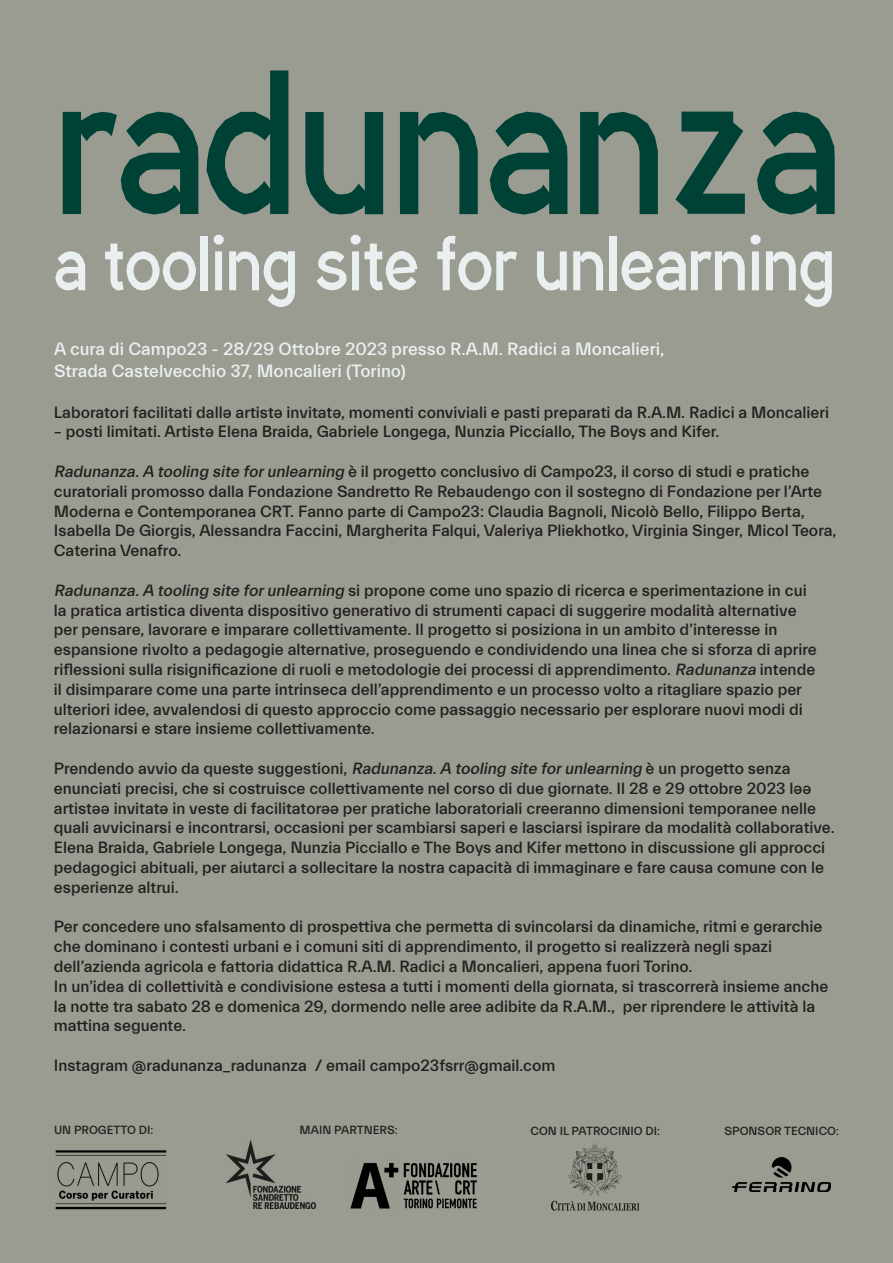
<style>
.page{position:relative;width:893px;height:1263px;background:#9a9b91}
.page>*{position:absolute;margin:0;border:0;box-sizing:border-box;transform-origin:0 0}
.t1{font:700 177.9px "Gap Sans";color:#004136}
.t2{font:700 67.8px "Gap Sans";color:#eaeff0}
.t3{font:500 18px "Everett";color:#eaeff0}
.t4{font:500 16.5px/19.8px "Everett";color:#231f20}
.t5{font:500 12px "Everett";color:#231f20}
.s1{font-style:italic}
</style>
<div class="page">
<img style="left:350px;top:1162px;width:127px;height:47px">
<img style="left:226px;top:1140px;width:89px;height:68px">
<img style="left:732px;top:1157px;width:99px;height:34px">
<svg style="left:551px;top:1201px;width:88px;height:10px"></svg>
<svg style="left:568px;top:1143px;width:54px;height:52px"></svg>
<img style="left:55px;top:1150px;width:112px;height:59px">
<p class="t1" style="left:54px;top:9px;width:786px">radunanza</p>
<p class="t2" style="left:54px;top:212px;width:783px">a tooling site for unlearning</p>
<p class="t3" style="left:54px;top:339px;width:612px">A cura di Campo23 - 28/29 Ottobre 2023 presso R.A.M. Radici a Moncalieri,</p>
<p class="t3" style="left:54px;top:362px;width:353px">Strada Castelvecchio 37, Moncalieri (Torino)</p>
<p class="t4" style="left:54px;top:402px;width:777px">Laboratori facilitati dallə artistə invitatə, momenti conviviali e pasti preparati da R.A.M. Radici a Moncalieri</p>
<p class="t4" style="left:54px;top:422px;width:667px">– posti limitati. Artistə Elena Braida, Gabriele Longega, Nunzia Picciallo, The Boys and Kifer.</p>
<p class="t4" style="left:54px;top:462px;width:784px"><span class="s1">Radunanza.A tooling site forunlearning</span> è il progetto conclusivo di Campo23, il corso di studi e pratiche curatoriali promosso dalla Fondazione Sandretto Re Rebaudengo con il sostegno di Fondazione per l’Arte Moderna e Contemporanea CRT. Fanno parte di Campo23: Claudia Bagnoli, Nicolò Bello, Filippo Berta, Isabella De Giorgis, Alessandra Faccini, Margherita Falqui, Valeriya Pliekhotko, Virginia Singer, Micol Teora, Caterina Venafro.</p>
<p class="t4" style="left:54px;top:581px;width:764px"><span class="s1">Radunanza.A tooling site forunlearning</span> si propone come uno spazio di ricerca e sperimentazione in cui la pratica artistica diventa dispositivo generativo di strumenti capaci di suggerire modalità alternative per pensare, lavorare e imparare collettivamente. Il progetto si posiziona in un ambito d’interesse in espansione rivolto a pedagogie alternative, proseguendo e condividendo una linea che si sforza di aprire riflessioni sulla risignificazione di ruoli e metodologie dei processi di apprendimento. <span class="s1">Radunanza</span> intende il disimparare come una parte intrinseca dell’apprendimento e un processo volto a ritagliare spazio per ulteriori idee, avvalendosi di questo approccio come passaggio necessario per esplorare nuovi modi di relazionarsi e stare insieme collettivamente.</p>
<p class="t4" style="left:54px;top:759px;width:782px">Prendendo avvio da queste suggestioni, <span class="s1">Radunanza.A tooling site forunlearning</span> è un progetto senza enunciati precisi, che si costruisce collettivamente nel corso di due giornate. Il 28 e 29 ottobre 2023 ləə artistəə invitatə in veste di facilitatorəə per pratiche laboratoriali creeranno dimensioni temporanee nelle quali avvicinarsi e incontrarsi, occasioni per scambiarsi saperi e lasciarsi ispirare da modalità collaborative.</p>
<p class="t4" style="left:54px;top:838px;width:773px;text-align:justify">Elena Braida, Gabriele Longega, Nunzia Picciallo e The Boys and Kifer mettono in discussione gli approcci pedagogici abituali, per aiutarci a sollecitare la nostra capacità di immaginare e fare causa comune con le esperienze altrui.</p>
<p class="t4" style="left:54px;top:917px;width:770px">Per concedere uno sfalsamento di prospettiva che permetta di svincolarsi da dinamiche, ritmi e gerarchie che dominano i contesti urbani e i comuni siti di apprendimento, il progetto si realizzerà negli spazi dell’azienda agricola e fattoria didattica R.A.M. Radici a Moncalieri, appena fuori Torino.</p>
<p class="t4" style="left:54px;top:977px;width:776px">In un’idea di collettività e condivisione estesa a tutti i momenti della giornata, si trascorrerà insieme anche la notte tra sabato 28 e domenica 29, dormendo nelle aree adibite da R.A.M., per riprendere le attività la mattina seguente.</p>
<p class="t4" style="left:54px;top:1056px;width:503px">Instagram @radunanza_radunanza / email campo23fsrr@gmail.com</p>
<p class="t5" style="left:54px;top:1123px;width:101px">UN PROGETTO DI:</p>
<p class="t5" style="left:300px;top:1123px;width:99px">MAIN PARTNERS:</p>
<p class="t5" style="left:530px;top:1124px;width:131px">CON IL PATROCINIO DI:</p>
<p class="t5" style="left:725px;top:1124px;width:116px">SPONSOR TECNICO:</p>
</div>
